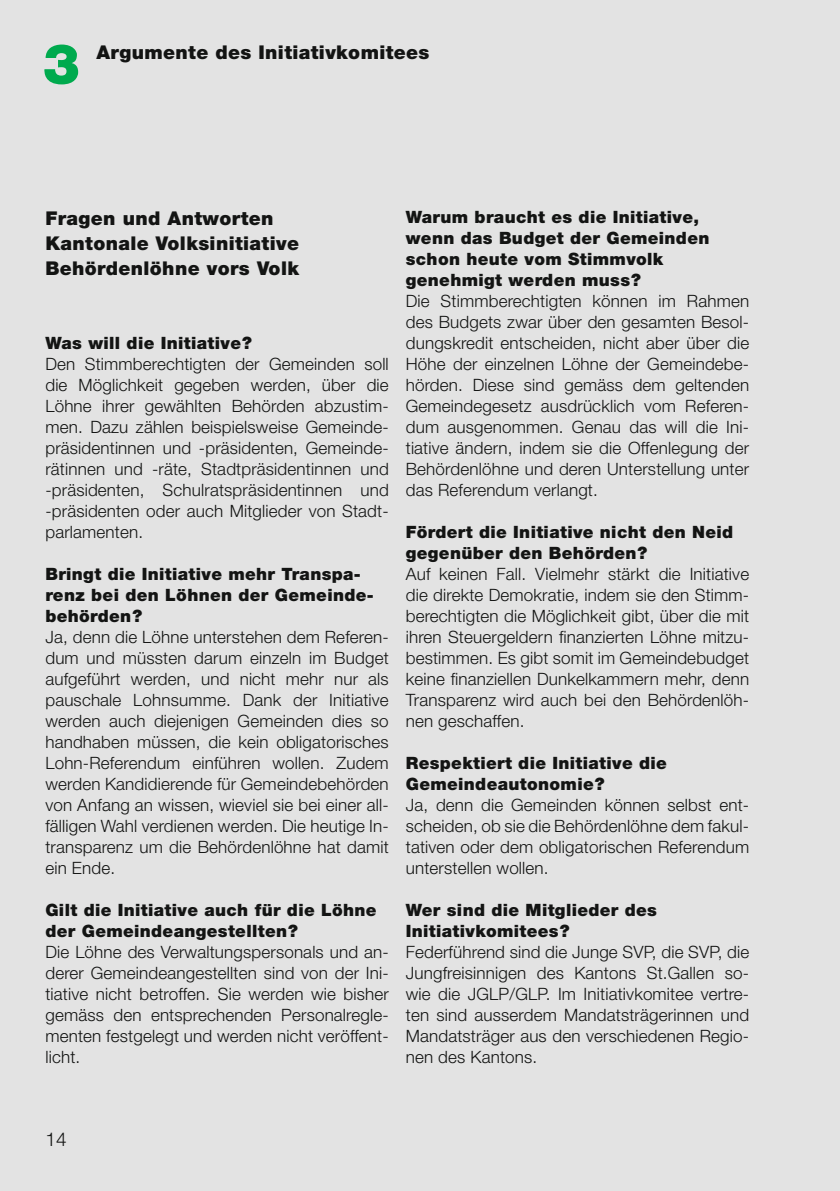
<style>
.page{position:relative;width:840px;height:1191px;background:#fff}
.page>*{position:absolute;margin:0;border:0;box-sizing:border-box;transform-origin:0 0}
.t1{font:900 56px "Helvetica Neue LT";color:#00aa4e}
.t2{font:900 19px/25px "Helvetica Neue LT";letter-spacing:.02em;color:#131413}
.t3{font:300 19px "Helvetica Neue LT";color:#131413}
.t4{font:300 17px/21px "Helvetica Neue LT";letter-spacing:.01em;color:#131413;text-align:justify}
.t5{font:900 17px/21px "Helvetica Neue LT";letter-spacing:.02em;color:#131413}
</style>
<div class="page">
<div style="left:0;top:0;width:839px;height:1191px;background:#e3e3e3"></div>
<h1 class="t1" style="left:43px;top:31px;width:39px">3</h1>
<p class="t2" style="left:96px;top:40px;width:334px">Argumente des Initiativkomitees</p>
<p class="t2" style="left:45px;top:205px;width:255px">Fragen und Antworten<br>Kantonale Volksinitiative<br>Behördenlöhne vors Volk</p>
<p class="t5" style="left:45px;top:332px;width:208px">Was will die Initiative?</p>
<p class="t4" style="left:45px;top:353px;width:345px">Den Stimmberechtigten der Gemeinden soll die Möglichkeit gegeben werden, über die Löhne ihrer gewählten Behörden abzustim&shy;men. Dazu zählen beispielsweise Gemeinde&shy;präsidentinnen und -präsidenten, Gemeinde&shy;rätinnen und -räte, Stadtpräsidentinnen und -präsidenten, Schulratspräsidentinnen und -präsidenten oder auch Mitglieder von Stadt&shy;parlamenten.</p>
<p class="t5" style="left:45px;top:563px;width:330px">Bringt die Initiative mehr Transpa&shy;renz bei den Löhnen der Gemeinde&shy;behörden?</p>
<p class="t4" style="left:45px;top:626px;width:345px">Ja, denn die Löhne unterstehen dem Referen&shy;dum und müssten darum einzeln im Budget aufgeführt werden, und nicht mehr nur als pauschale Lohnsumme. Dank der Initiative werden auch diejenigen Gemeinden dies so handhaben müssen, die kein obligatorisches Lohn-Referendum einführen wollen. Zudem werden Kandidierende für Gemeindebehörden von Anfang an wissen, wieviel sie bei einer all&shy;fälligen Wahl verdienen werden. Die heutige In&shy;transparenz um die Behördenlöhne hat damit ein Ende.</p>
<p class="t5" style="left:45px;top:899px;width:332px">Gilt die Initiative auch für die Löhne der Gemeindeangestellten?</p>
<p class="t4" style="left:45px;top:941px;width:345px">Die Löhne des Verwaltungspersonals und an&shy;derer Gemeindeangestellten sind von der Ini&shy;tiative nicht betroffen. Sie werden wie bisher gemäss den entsprechenden Personalregle&shy;menten festgelegt und werden nicht veröffent&shy;licht.</p>
<p class="t5" style="left:405px;top:206px;width:305px">Warum braucht es die Initiative, wenn das Budget der Gemeinden schon heute vom Stimmvolk genehmigt werden muss?</p>
<p class="t4" style="left:405px;top:290px;width:345px">Die Stimmberechtigten können im Rahmen des Budgets zwar über den gesamten Besol&shy;dungskredit entscheiden, nicht aber über die Höhe der einzelnen Löhne der Gemeindebe&shy;hörden. Diese sind gemäss dem geltenden Gemeindegesetz ausdrücklich vom Referen&shy;dum ausgenommen. Genau das will die Ini&shy;tiative ändern, indem sie die Offenlegung der Behördenlöhne und deren Unterstellung unter das Referendum verlangt.</p>
<p class="t5" style="left:405px;top:521px;width:329px">Fördert die Initiative nicht den Neid gegenüber den Behörden?</p>
<p class="t4" style="left:405px;top:563px;width:345px;text-align:left">Auf keinen Fall. Vielmehr stärkt die Initiative die direkte Demokratie, indem sie den Stimm&shy;berechtigten die Möglichkeit gibt, über die mit ihren Steuergeldern finanzierten Löhne mitzu&shy;bestimmen. Es gibt somit im Gemeindebudget keine finanziellen Dunkelkammern mehr, denn Transparenz wird auch bei den Behördenlöh&shy;nen geschaffen.</p>
<p class="t5" style="left:405px;top:752px;width:262px">Respektiert die Initiative die<br>Gemeindeautonomie?</p>
<p class="t4" style="left:405px;top:794px;width:345px">Ja, denn die Gemeinden können selbst ent&shy;scheiden, ob sie die Behördenlöhne dem fakul&shy;tativen oder dem obligatorischen Referendum unterstellen wollen.</p>
<p class="t5" style="left:405px;top:899px;width:252px">Wer sind die Mitglieder des<br>Initiativkomitees?</p>
<p class="t4" style="left:405px;top:941px;width:345px">Federführend sind die Junge SVP, die SVP, die Jungfreisinnigen des Kantons St.Gallen so&shy;wie die JGLP/GLP. Im Initiativkomitee vertre&shy;ten sind ausserdem Mandatsträgerinnen und Mandatsträger aus den verschiedenen Regio&shy;nen des Kantons.</p>
<p class="t3" style="left:45px;top:1127px;width:23px">14</p>
</div>
